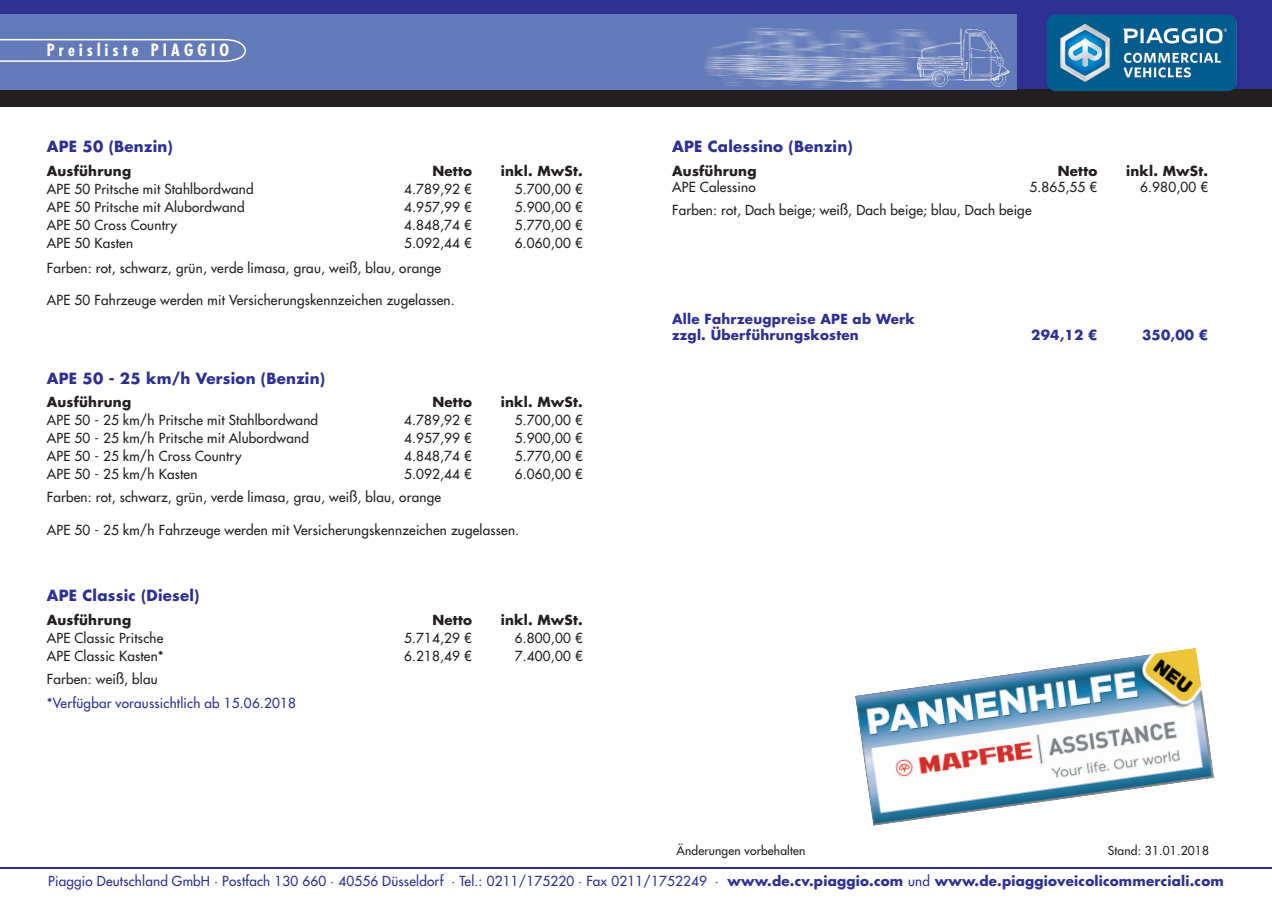
<style>
.page{position:relative;width:1272px;height:902px;background:#fff}
.page>*{position:absolute;margin:0;border:0;box-sizing:border-box;transform-origin:0 0}
.t1{font:700 condensed 16.5px "Futura";letter-spacing:.25em;color:#fff}
.t2{font:700 15px "Futura";letter-spacing:.015em;color:#2e3092}
.t3{font:13.5px "Futura";letter-spacing:.015em;color:#231f20}
.t4{font:13.5px "Futura";letter-spacing:.015em;color:#2e3092}
.t5{font:700 13.5px "Futura";letter-spacing:.015em;color:#231f20}
.t6{font:700 13.5px/16.2px "Futura";letter-spacing:.015em;color:#2e3092}
.t7{font:12px "Futura";letter-spacing:.015em;color:#231f20}
.s1{font-weight:700}
</style>
<div class="page">
<div style="left:0;top:5px;width:1271px;height:102px;background:#231f20"></div>
<div style="left:0;top:0;width:1271px;height:89px;background:#2e3092"></div>
<img style="left:0;top:14px;width:1016px;height:76px">
<svg style="left:0;top:39px;width:246px;height:23px;background:#778cc2"></svg>
<hr style="left:0;top:867px;width:1271px;height:2px;background:#2e3092">
<img style="left:855px;top:648px;width:359px;height:177px">
<img style="left:1046px;top:15px;width:190px;height:76px">
<p class="t1" style="left:47px;top:40px;width:184px">Preisliste PIAGGIO</p>
<p class="t2" style="left:47px;top:137px;width:128px">APE 50 (Benzin)</p>
<p class="t5" style="left:47px;top:162px;width:86px">Ausführung</p>
<p class="t5" style="left:432px;top:162px;width:41px">Netto</p>
<p class="t5" style="left:501px;top:162px;width:83px">inkl. MwSt.</p>
<p class="t3" style="left:47px;top:180px;width:208px">APE 50 Pritsche mit Stahlbordwand</p>
<p class="t3" style="left:404px;top:180px;width:69px">4.789,92 €</p>
<p class="t3" style="left:515px;top:180px;width:69px">5.700,00 €</p>
<p class="t3" style="left:47px;top:198px;width:199px">APE 50 Pritsche mit Alubordwand</p>
<p class="t3" style="left:404px;top:198px;width:69px">4.957,99 €</p>
<p class="t3" style="left:515px;top:198px;width:69px">5.900,00 €</p>
<p class="t3" style="left:47px;top:216px;width:132px">APE 50 Cross Country</p>
<p class="t3" style="left:404px;top:216px;width:69px">4.848,74 €</p>
<p class="t3" style="left:515px;top:216px;width:69px">5.770,00 €</p>
<p class="t3" style="left:47px;top:234px;width:88px">APE 50 Kasten</p>
<p class="t3" style="left:404px;top:234px;width:69px">5.092,44 €</p>
<p class="t3" style="left:515px;top:234px;width:69px">6.060,00 €</p>
<p class="t3" style="left:47px;top:259px;width:396px">Farben: rot, schwarz, grün, verde limasa, grau, weiß, blau, orange</p>
<p class="t3" style="left:47px;top:292px;width:409px">APE 50 Fahrzeuge werden mit Versicherungskennzeichen zugelassen.</p>
<p class="t2" style="left:47px;top:368px;width:280px">APE 50 - 25 km/h Version (Benzin)</p>
<p class="t5" style="left:47px;top:393px;width:86px">Ausführung</p>
<p class="t5" style="left:432px;top:393px;width:41px">Netto</p>
<p class="t5" style="left:501px;top:393px;width:83px">inkl. MwSt.</p>
<p class="t3" style="left:47px;top:411px;width:273px">APE 50 - 25 km/h Pritsche mit Stahlbordwand</p>
<p class="t3" style="left:404px;top:411px;width:69px">4.789,92 €</p>
<p class="t3" style="left:515px;top:411px;width:69px">5.700,00 €</p>
<p class="t3" style="left:47px;top:429px;width:264px">APE 50 - 25 km/h Pritsche mit Alubordwand</p>
<p class="t3" style="left:404px;top:429px;width:69px">4.957,99 €</p>
<p class="t3" style="left:515px;top:429px;width:69px">5.900,00 €</p>
<p class="t3" style="left:47px;top:447px;width:196px">APE 50 - 25 km/h Cross Country</p>
<p class="t3" style="left:404px;top:447px;width:69px">4.848,74 €</p>
<p class="t3" style="left:515px;top:447px;width:69px">5.770,00 €</p>
<p class="t3" style="left:47px;top:465px;width:152px">APE 50 - 25 km/h Kasten</p>
<p class="t3" style="left:404px;top:465px;width:69px">5.092,44 €</p>
<p class="t3" style="left:515px;top:465px;width:69px">6.060,00 €</p>
<p class="t3" style="left:47px;top:489px;width:396px">Farben: rot, schwarz, grün, verde limasa, grau, weiß, blau, orange</p>
<p class="t3" style="left:47px;top:521px;width:474px">APE 50 - 25 km/h Fahrzeuge werden mit Versicherungskennzeichen zugelassen.</p>
<p class="t2" style="left:47px;top:585px;width:154px">APE Classic (Diesel)</p>
<p class="t5" style="left:47px;top:610px;width:86px">Ausführung</p>
<p class="t5" style="left:432px;top:610px;width:41px">Netto</p>
<p class="t5" style="left:501px;top:610px;width:83px">inkl. MwSt.</p>
<p class="t3" style="left:47px;top:629px;width:118px">APE Classic Pritsche</p>
<p class="t3" style="left:404px;top:629px;width:69px">5.714,29 €</p>
<p class="t3" style="left:515px;top:629px;width:69px">6.800,00 €</p>
<p class="t3" style="left:47px;top:647px;width:118px">APE Classic Kasten*</p>
<p class="t3" style="left:404px;top:647px;width:69px">6.218,49 €</p>
<p class="t3" style="left:515px;top:647px;width:69px">7.400,00 €</p>
<p class="t3" style="left:47px;top:670px;width:112px">Farben: weiß, blau</p>
<p class="t4" style="left:47px;top:694px;width:251px">*Verfügbar voraussichtlich ab 15.06.2018</p>
<p class="t2" style="left:672px;top:137px;width:182px">APE Calessino (Benzin)</p>
<p class="t5" style="left:672px;top:162px;width:86px">Ausführung</p>
<p class="t5" style="left:1057px;top:162px;width:41px">Netto</p>
<p class="t5" style="left:1126px;top:162px;width:83px">inkl. MwSt.</p>
<p class="t3" style="left:672px;top:178px;width:85px">APE Calessino</p>
<p class="t3" style="left:1029px;top:178px;width:69px">5.865,55 €</p>
<p class="t3" style="left:1140px;top:178px;width:69px">6.980,00 €</p>
<p class="t3" style="left:672px;top:202px;width:361px">Farben: rot, Dach beige; weiß, Dach beige; blau, Dach beige</p>
<p class="t6" style="left:672px;top:311px;width:244px">Alle Fahrzeugpreise APE ab Werk zzgl. Überführungskosten</p>
<p class="t6" style="left:1031px;top:327px;width:68px">294,12 €</p>
<p class="t6" style="left:1142px;top:327px;width:68px">350,00 €</p>
<p class="t7" style="left:676px;top:843px;width:130px">Änderungen vorbehalten</p>
<p class="t7" style="left:1107px;top:843px;width:103px">Stand: 31.01.2018</p>
<p class="t4" style="left:48px;top:872px;width:1177px">Piaggio Deutschland GmbH · Postfach 130 660 · 40556 Düsseldorf · Tel.: 0211/175220 · Fax 0211/1752249 · <span class="s1">www.de.cv.piaggio.com</span> und <span class="s1">www.de.piaggioveicolicommerciali.com</span></p>
</div>
